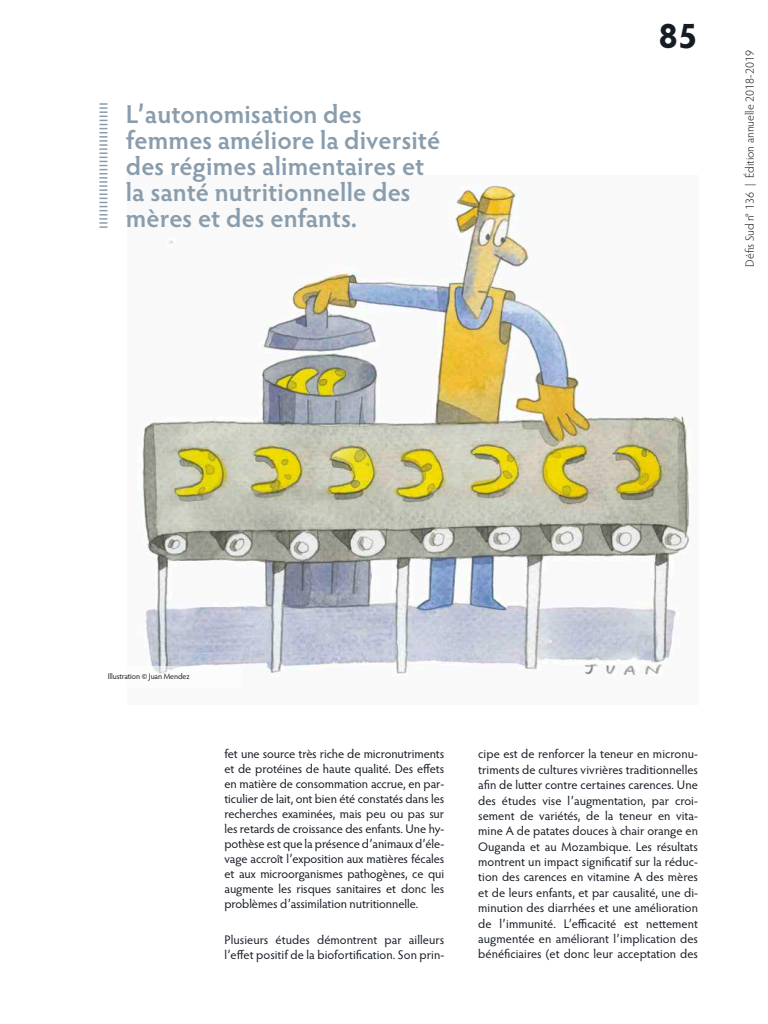
<style>
.page{position:relative;width:768px;height:1024px;background:#fff}
.page>*{position:absolute;margin:0;border:0;box-sizing:border-box;transform-origin:0 0}
.t1{font:700 36px "Hypatia Sans Pro";color:#161c24}
.t2{font:600 26px/26px "Hypatia Sans Pro";letter-spacing:.005em;color:#8a9dad}
.t3{font:12.5px/15.4px "Hypatia Sans Pro";color:#161c24;text-align:justify}
.t4{font:300 12px "Hypatia Sans Pro";color:#161c24}
.t5{font:8px "Hypatia Sans Pro";letter-spacing:-.01em;color:#161c24}
</style>
<div class="page">
<img style="left:138px;top:185px;width:553px;height:491px">
<svg style="left:99px;top:103px;width:8px;height:125px"></svg>
<div style="left:99px;top:666px;width:143px;height:21px;background:#fff"></div>
<h2 class="t2" style="left:126px;top:100px;width:316px">L’autonomisation des femmes améliore la diversité des régimes alimentaires et la santé nutritionnelle des mères et des enfants.</h2>
<h1 class="t1" style="left:659px;top:11px;width:41px">85</h1>
<p class="t4" style="left:742px;top:267px;width:218px;rotate:-90deg">Défis Sud n° 136 | Édition annuelle 2018-2019</p>
<p class="t5" style="left:108px;top:671px;width:83px">Illustration © Juan Mendez</p>
<p class="t3" style="left:224px;top:746px;width:221px;line-height:15px">fet une source très riche de micronutriments et de protéines de haute qualité. Des effets en matière de consommation accrue, en par&shy;ticulier de lait, ont bien été constatés dans les recherches examinées, mais peu ou pas sur les retards de croissance des enfants. Une hy&shy;pothèse est que la présence d’animaux d’éle&shy;vage accroît l’exposition aux matières fécales et aux microorganismes pathogènes, ce qui augmente les risques sanitaires et donc les problèmes d’assimilation nutritionnelle.</p>
<p class="t3" style="left:224px;top:932px;width:221px;line-height:15px">Plusieurs études démontrent par ailleurs l’effet positif de la biofortification. Son prin-</p>
<p class="t3" style="left:478px;top:746px;width:221px">cipe est de renforcer la teneur en micronu&shy;triments de cultures vivrières traditionnelles afin de lutter contre certaines carences. Une des études vise l’augmentation, par croi&shy;sement de variétés, de la teneur en vita&shy;mine A de patates douces à chair orange en Ouganda et au Mozambique. Les résultats montrent un impact significatif sur la réduc&shy;tion des carences en vitamine A des mères et de leurs enfants, et par causalité, une di&shy;minution des diarrhées et une amélioration de l’immunité. L’efficacité est nettement augmentée en améliorant l’implication des bénéficiaires (et donc leur acceptation des</p>
</div>
